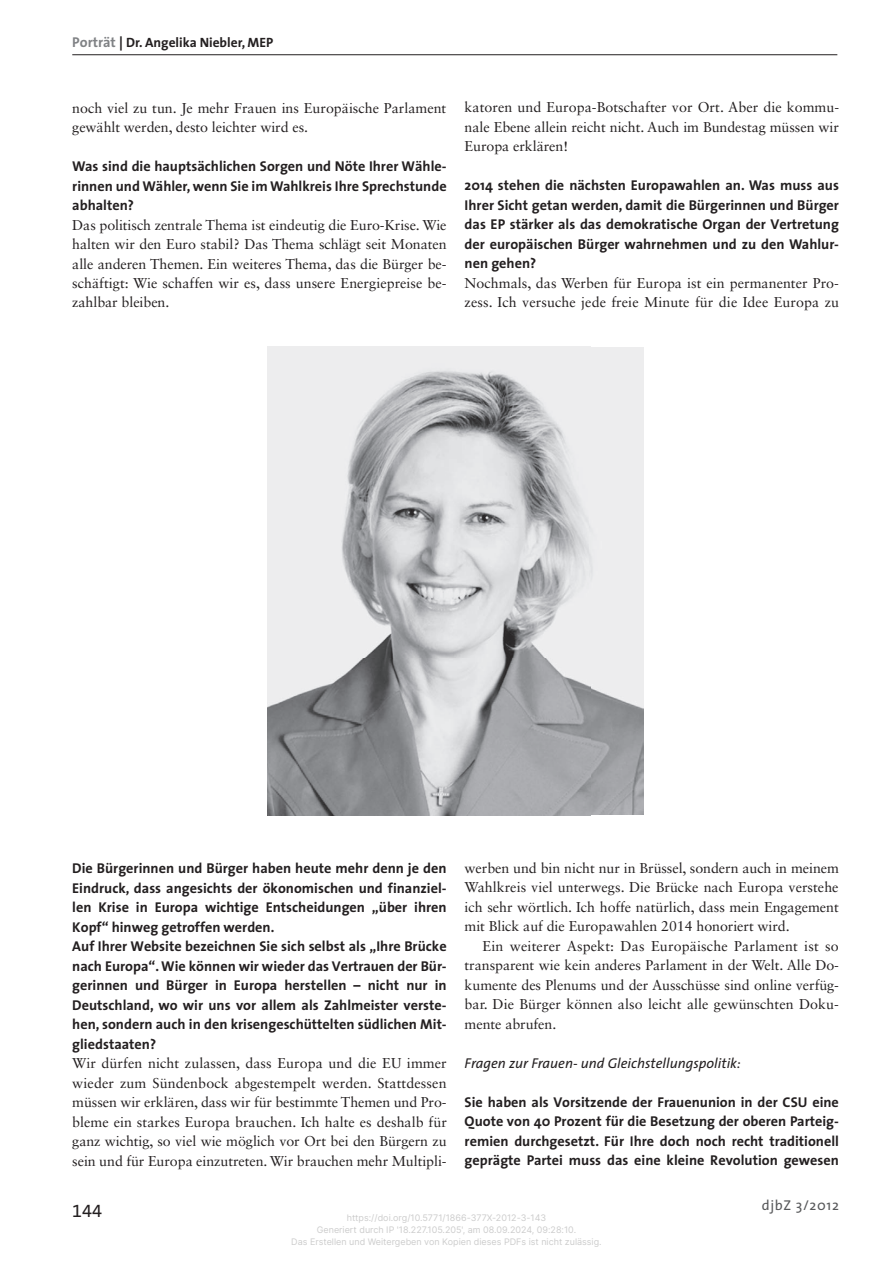
<style>
.page{position:relative;width:893px;height:1263px;background:#fff}
.page>*{position:absolute;margin:0;border:0;box-sizing:border-box;transform-origin:0 0}
.t1{font:18px "The Sans 5 Regular Expert";color:#231f20}
.t2{font:14.25px/19.5px "Sabon LT Std";color:#231f20;text-align:justify}
.t3{font:14.25px/19.5px "The Sans 7 Bold Plain";color:#231f20;text-align:justify}
.t4{font:italic 14.25px "The Sans 5";color:#231f20}
.t5{font:14.25px "The Sans 5";letter-spacing:.05em;color:#57585a}
.t6{font:13.5px "The Sans 7 Bold Plain";color:#231f20}
.t7{font:9px/12px "Inter";color:#ccc;text-align:center}
.s1{font-size:14.25px;color:#808285}
.s2{font-size:14.25px}
</style>
<div class="page">
<hr style="left:72px;top:54px;width:765px;height:1px;background:#231f20">
<img style="left:267px;top:347px;width:376px;height:468px">
<p class="t6" style="left:72px;top:31px;width:202px"><span class="s1">Porträt</span> <span class="s2">|</span> Dr. Angelika Niebler, MEP</p>
<p class="t2" style="left:72px;top:98px;width:376px">noch viel zu tun. Je mehr Frauen ins Europäische Parlament gewählt werden, desto leichter wird es.</p>
<p class="t3" style="left:72px;top:156px;width:376px">Was sind die hauptsächlichen Sorgen und Nöte Ihrer Wähle&shy;rinnen und Wähler, wenn Sie im Wahlkreis Ihre Sprechstunde abhalten?</p>
<p class="t2" style="left:72px;top:215px;width:376px">Das politisch zentrale Thema ist eindeutig die Euro-Krise. Wie halten wir den Euro stabil? Das Thema schlägt seit Monaten alle anderen Themen. Ein weiteres Thema, das die Bürger be&shy;schäftigt: Wie schaffen wir es, dass unsere Energiepreise be&shy;zahlbar bleiben.</p>
<p class="t2" style="left:465px;top:98px;width:376px">katoren und Europa-Botschafter vor Ort. Aber die kommu&shy;nale Ebene allein reicht nicht. Auch im Bundestag müssen wir Europa erklären!</p>
<p class="t3" style="left:465px;top:175px;width:376px">2014 stehen die nächsten Europawahlen an. Was muss aus Ihrer Sicht getan werden, damit die Bürgerinnen und Bürger das EP stärker als das demokratische Organ der Vertretung der europäischen Bürger wahrnehmen und zu den Wahlur&shy;nen gehen?</p>
<p class="t2" style="left:465px;top:273px;width:376px">Nochmals, das Werben für Europa ist ein permanenter Pro&shy;zess. Ich versuche jede freie Minute für die Idee Europa zu</p>
<p class="t3" style="left:72px;top:858px;width:376px;text-align:left">Die Bürgerinnen und Bürger haben heute mehr denn je den Eindruck, dass angesichts der ökonomischen und finanziel&shy;len Krise in Europa wichtige Entscheidungen „über ihren Kopf“ hinweg getroffen werden.<br>Auf Ihrer Website bezeichnen Sie sich selbst als „Ihre Brücke nach Europa“. Wie können wir wieder das Vertrauen der Bür&shy;gerinnen und Bürger in Europa herstellen – nicht nur in Deutschland, wo wir uns vor allem als Zahlmeister verste&shy;hen, sondern auch in den krisengeschüttelten südlichen Mit&shy;gliedstaaten?</p>
<p class="t2" style="left:72px;top:1053px;width:376px">Wir dürfen nicht zulassen, dass Europa und die EU immer wieder zum Sündenbock abgestempelt werden. Stattdessen müssen wir erklären, dass wir für bestimmte Themen und Pro&shy;bleme ein starkes Europa brauchen. Ich halte es deshalb für ganz wichtig, so viel wie möglich vor Ort bei den Bürgern zu sein und für Europa einzutreten. Wir brauchen mehr Multipli-</p>
<p class="t2" style="left:465px;top:858px;width:376px">werben und bin nicht nur in Brüssel, sondern auch in meinem Wahlkreis viel unterwegs. Die Brücke nach Europa verstehe ich sehr wörtlich. Ich hoffe natürlich, dass mein Engagement mit Blick auf die Europawahlen 2014 honoriert wird.</p>
<p class="t2" style="left:465px;top:936px;width:376px;text-indent:18px">Ein weiterer Aspekt: Das Europäische Parlament ist so transparent wie kein anderes Parlament in der Welt. Alle Do&shy;kumente des Plenums und der Ausschüsse sind online verfüg&shy;bar. Die Bürger können also leicht alle gewünschten Doku&shy;mente abrufen.</p>
<p class="t4" style="left:465px;top:1051px;width:278px">Fragen zur Frauen- und Gleichstellungspolitik:</p>
<p class="t3" style="left:465px;top:1092px;width:376px">Sie haben als Vorsitzende der Frauenunion in der CSU eine Quote von 40 Prozent für die Besetzung der oberen Parteig&shy;remien durchgesetzt. Für Ihre doch noch recht traditionell geprägte Partei muss das eine kleine Revolution gewesen</p>
<p class="t1" style="left:72px;top:1195px;width:31px">144</p>
<p class="t5" style="left:762px;top:1193px;width:79px">djbZ 3/2012</p>
<p class="t7" style="left:291px;top:1212px;width:312px">https://doi.org/10.5771/1866-377X-2012-3-143<br>Generiert durch IP '18.227.105.205', am 08.09.2024, 09:28:10.<br>Das Erstellen und Weitergeben von Kopien dieses PDFs ist nicht zulässig.</p>
</div>
